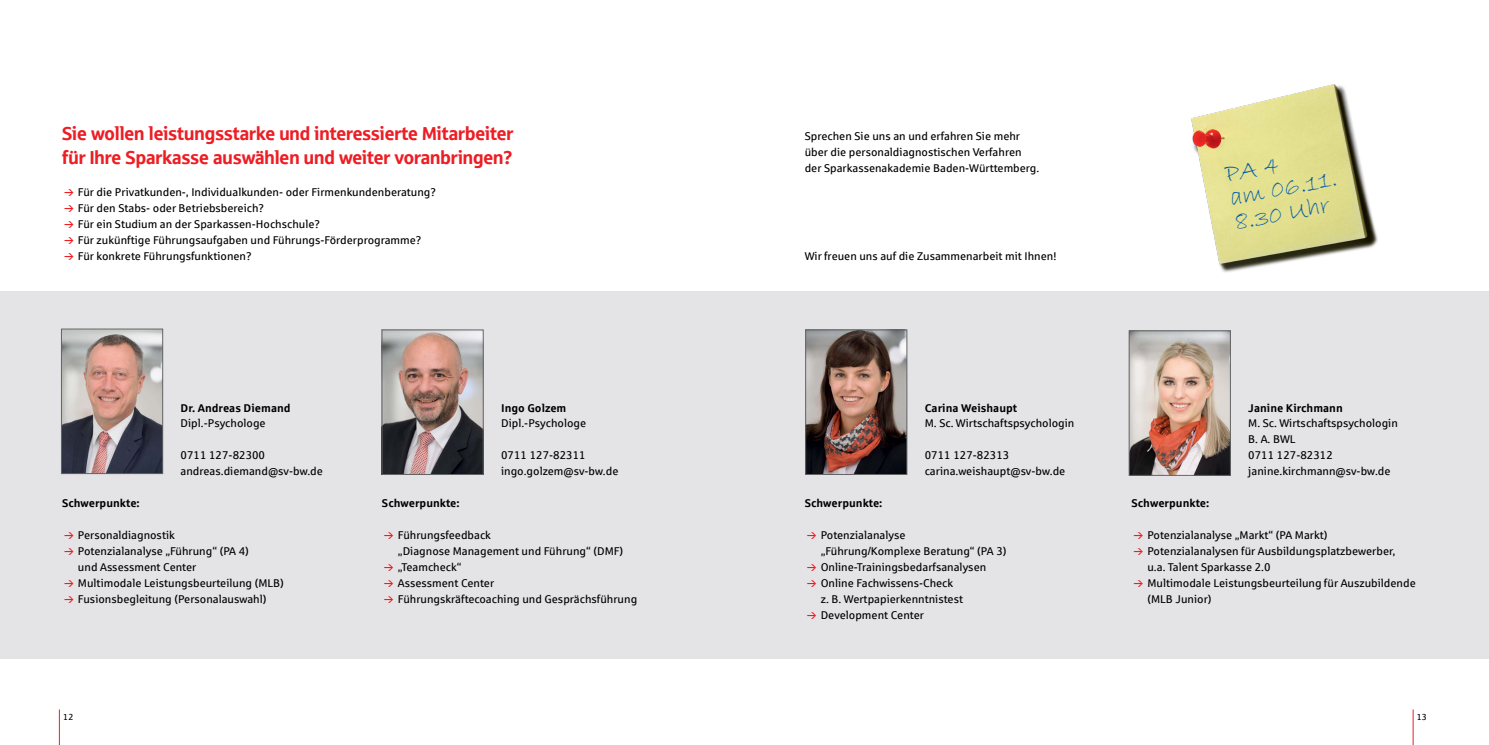
<style>
.page{position:relative;width:1489px;height:745px;background:#fff}
.page>*{position:absolute;margin:0;border:0;box-sizing:border-box;transform-origin:0 0}
.t1{font:25.88px/24.5px "Bradley Hand ITC";color:#005baa}
.t2{font:18.75px/23.8px "Sparkasse Head";color:#ed1d24}
.t3{font:11.25px/16px "Sparkasse Rg";color:#000}
.t4{font:700 11.25px "Sparkasse Rg";color:#000}
.t5{font:8.75px "Sparkasse Rg";color:#000}
</style>
<div class="page">
<hr style="left:59px;top:709px;width:1px;height:35px;background:#ed1d24">
<hr style="left:1412px;top:709px;width:1px;height:35px;background:#ed1d24">
<div style="left:0;top:291px;width:1488px;height:367px;background:#e4e4e6"></div>
<img style="left:807px;top:331px;width:98px;height:141px">
<div style="left:805px;top:329px;width:102px;height:145px;border:1px solid #636466"></div>
<img style="left:1130px;top:332px;width:98px;height:141px">
<div style="left:1128px;top:330px;width:102px;height:145px;border:1px solid #636466"></div>
<img style="left:63px;top:330px;width:98px;height:141px">
<div style="left:61px;top:328px;width:102px;height:145px;border:1px solid #636466"></div>
<img style="left:384px;top:331px;width:97px;height:141px">
<div style="left:382px;top:329px;width:101px;height:145px;border:1px solid #636466"></div>
<img style="left:1191px;top:84px;width:187px;height:189px">
<h2 class="t2" style="left:62px;top:121px;width:453px">Sie wollen leistungsstarke und interessierte Mitarbeiter für Ihre Sparkasse auswählen und weiter voranbringen?</h2>
<p class="t3" style="left:78px;top:184px;width:359px">Für die Privatkunden-, Individualkunden- oder Firmenkundenberatung?<br>Für den Stabs- oder Betriebsbereich?<br>Für ein Studium an der Sparkassen-Hochschule?<br>Für zukünftige Führungsaufgaben und Führungs-Förderprogramme?<br>Für konkrete Führungsfunktionen?</p>
<p class="t4" style="left:180px;top:400px;width:111px">Dr. Andreas Diemand</p>
<p class="t3" style="left:180px;top:415px;width:87px">Dipl.-Psychologe</p>
<p class="t3" style="left:180px;top:447px;width:144px">0711 127-82300 andreas.diemand@sv-bw.de</p>
<p class="t4" style="left:62px;top:496px;width:79px">Schwerpunkte:</p>
<p class="t3" style="left:78px;top:526px;width:207px">Personaldiagnostik<br>Potenzialanalyse „Führung“ (PA 4)<br>und Assessment Center<br>Multimodale Leistungsbeurteilung (MLB)<br>Fusionsbegleitung (Personalauswahl)</p>
<p class="t4" style="left:501px;top:400px;width:67px">Ingo Golzem</p>
<p class="t3" style="left:501px;top:415px;width:87px">Dipl.-Psychologe</p>
<p class="t3" style="left:501px;top:447px;width:119px">0711 127-82311 ingo.golzem@sv-bw.de</p>
<p class="t4" style="left:382px;top:496px;width:79px">Schwerpunkte:</p>
<p class="t3" style="left:398px;top:526px;width:241px">Führungsfeedback<br>„Diagnose Management und Führung“ (DMF) „Teamcheck“<br>Assessment Center<br>Führungskräftecoaching und Gesprächsführung</p>
<p class="t3" style="left:804px;top:128px;width:236px">Sprechen Sie uns an und erfahren Sie mehr über die personaldiagnostischen Verfahren der Sparkassenakademie Baden-Württemberg.</p>
<p class="t3" style="left:804px;top:247px;width:253px">Wir freuen uns auf die Zusammenarbeit mit Ihnen!</p>
<p class="t4" style="left:924px;top:400px;width:94px">Carina Weishaupt</p>
<p class="t3" style="left:924px;top:415px;width:151px">M. Sc. Wirtschaftspsychologin</p>
<p class="t3" style="left:924px;top:447px;width:142px">0711 127-82313 carina.weishaupt@sv-bw.de</p>
<p class="t4" style="left:804px;top:496px;width:79px">Schwerpunkte:</p>
<p class="t3" style="left:820px;top:526px;width:187px">Potenzialanalyse „Führung/Komplexe Beratung“ (PA 3)<br>Online-Trainingsbedarfsanalysen<br>Online Fachwissens-Check<br>z. B. Wertpapierkenntnistest<br>Development Center</p>
<h1 class="t1" style="left:1222px;top:163px;width:111px;rotate:-11deg">PA 4<br>am 06.11.<br>8.30 Uhr</h1>
<p class="t4" style="left:1248px;top:400px;width:96px">Janine Kirchmann</p>
<p class="t3" style="left:1248px;top:415px;width:151px">M. Sc. Wirtschaftspsychologin<br>B. A. BWL<br>0711 127-82312 janine.kirchmann@sv-bw.de</p>
<p class="t4" style="left:1131px;top:496px;width:79px">Schwerpunkte:</p>
<p class="t3" style="left:1147px;top:526px;width:270px">Potenzialanalyse „Markt“ (PA Markt)<br>Potenzialanalysen für Ausbildungsplatzbewerber, u.a. Talent Sparkasse 2.0<br>Multimodale Leistungsbeurteilung für Auszubildende (MLB Junior)</p>
<p class="t5" style="left:63px;top:711px;width:12px">12</p>
<p class="t5" style="left:1416px;top:711px;width:12px">13</p>
</div>
